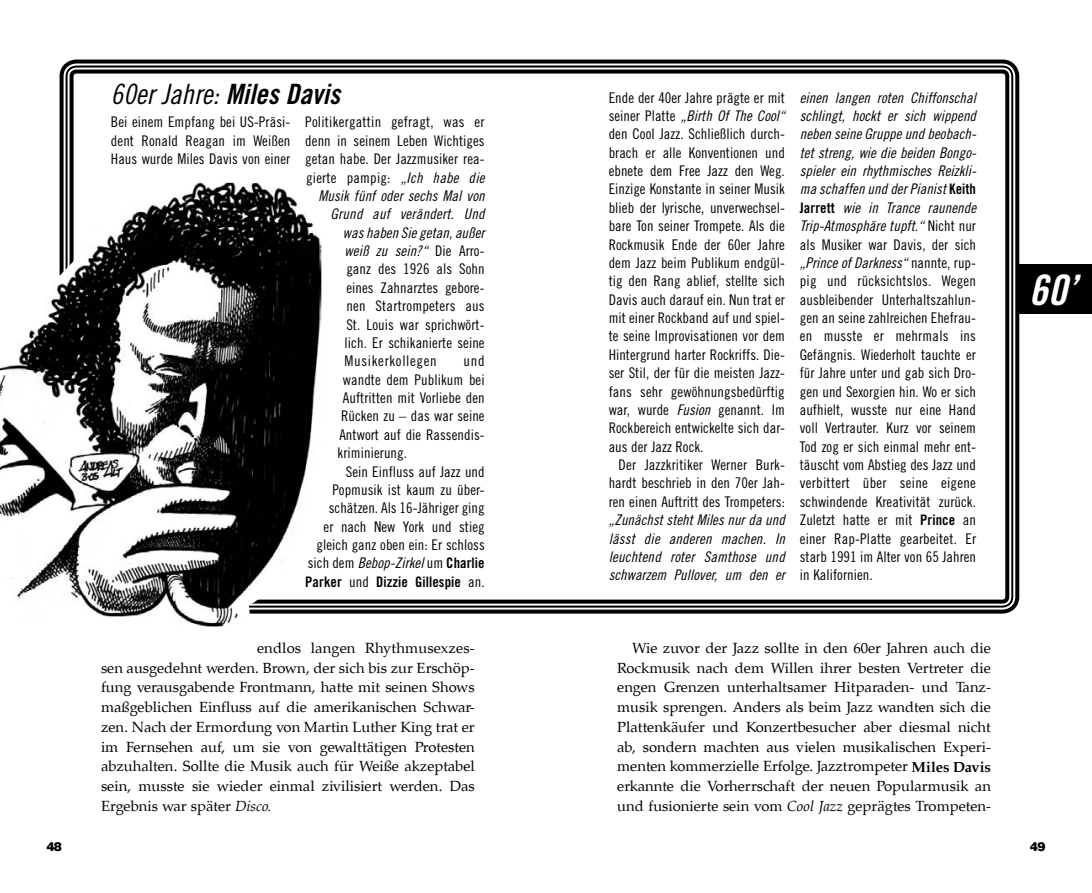
<style>
.page{position:relative;width:1092px;height:893px;background:#fff}
.page>*{position:absolute;margin:0;border:0;box-sizing:border-box;transform-origin:0 0}
.t1{font:42px "Trade Gothic Bold Cond Twenty Obl";color:#fff}
.t2{font:28px "Trade Gothic Cond Eighteen Obl";color:#000}
.t3{font:14.7px/18.4px "Trade Gothic Cond Eighteen";letter-spacing:.005em;color:#000;text-align:justify}
.t4{font:14.7px/19.8px "Palatino S";color:#000;text-align:justify}
.t5{font:14.7px/18.4px "Trade Gothic Cond Eighteen Obl";letter-spacing:.005em;color:#000;text-align:justify}
.t6{font:14.53px "Trade Gothic Bold Cond Twenty";letter-spacing:.005em;color:#000}
.t7{font:900 12.6px "Helvetica BQ";color:#000}
.s1{font-family:"Trade Gothic Bold Cond Twenty Obl"}
.s2{font-family:"Trade Gothic Cond Eighteen Obl"}
.s3{font-family:"Trade Gothic Cond Eighteen"}
.s4{font-family:"Trade Gothic Bold Cond Twenty";font-size:14.53px}
.s5{font-family:"Trade Gothic Cond Eighteen";font-size:14.7px}
.s6{font-style:italic}
.s7{font-weight:700;font-size:14.53px}
</style>
<div class="page">
<div style="left:60px;top:60px;width:959px;height:554px;border:4px solid #000;border-radius:15px"></div>
<div style="left:70px;top:70px;width:939px;height:534px;border:4px solid #000;border-radius:5px"></div>
<img style="left:0;top:182px;width:321px;height:445px">
<div style="left:1017px;top:264px;width:74px;height:50px;background:#000"></div>
<p class="t7" style="left:46px;top:839px;width:17px">48</p>
<h2 class="t2" style="left:111px;top:78px;width:230px">60er Jahre: <span class="s1">Miles Davis</span></h2>
<p class="t3" style="left:111px;top:113px;width:181px">Bei einem Empfang bei US-Präsi&shy;dent Ronald Reagan im Weißen Haus wurde Miles Davis von einer</p>
<p class="t3" style="left:305px;top:113px;width:181px">Politikergattin gefragt, was er denn in seinem Leben Wichtiges getan habe. Der Jazzmusiker rea&shy;gierte pampig: <span class="s2">„Ich habe die</span></p>
<p class="t5" style="left:318px;top:186px;width:168px;text-align:right">Musik fünf oder sechs Mal von<br>Grund auf verändert. Und was haben Sie getan, außer weiß zu sein?“ <span class="s3">Die Arro-</span></p>
<p class="t3" style="left:344px;top:260px;width:141px">ganz des 1926 als Sohn eines Zahnarztes gebore&shy;nen Startrompeters aus St. Louis war sprichwört&shy;lich. Er schikanierte seine Musikerkollegen</p>
<p class="t3" style="left:463px;top:352px;width:22px">und</p>
<p class="t3" style="left:343px;top:370px;width:143px">wandte dem Publikum bei</p>
<p class="t3" style="left:343px;top:388px;width:143px">Auftritten mit Vorliebe den</p>
<p class="t3" style="left:341px;top:407px;width:145px">Rücken zu – das war seine</p>
<p class="t3" style="left:339px;top:425px;width:147px">Antwort auf die Rassendis-</p>
<p class="t3" style="left:337px;top:444px;width:71px">kriminierung.</p>
<p class="t3" style="left:346px;top:462px;width:140px">Sein Einfluss auf Jazz und</p>
<p class="t3" style="left:332px;top:480px;width:154px">Popmusik ist kaum zu über-</p>
<p class="t3" style="left:329px;top:499px;width:157px">schätzen. Als 16-Jähriger ging</p>
<p class="t3" style="left:323px;top:517px;width:162px">er nach New York und stieg</p>
<p class="t3" style="left:316px;top:535px;width:170px">gleich ganz oben ein: Er schloss</p>
<p class="t5" style="left:308px;top:554px;width:178px"><span class="s3">sich dem</span> Bebop-Zirkel <span class="s3">um</span> <span class="s4">Charlie</span></p>
<p class="t6" style="left:305px;top:573px;width:181px">Parker <span class="s5">und</span> Dizzie Gillespie <span class="s5">an.</span></p>
<p class="t4" style="left:101px;top:638px;width:375px;text-indent:156px">endlos langen Rhythmusexzes&shy;sen ausgedehnt werden. Brown, der sich bis zur Erschöp&shy;fung verausgabende Frontmann, hatte mit seinen Shows maßgeblichen Einfluss auf die amerikanischen Schwar&shy;zen. Nach der Ermordung von Martin Luther King trat er im Fernsehen auf, um sie von gewalttätigen Protesten abzuhalten. Sollte die Musik auch für Weiße akzeptabel sein, musste sie wieder einmal zivilisiert werden. Das Ergebnis war später <span class="s6">Disco.</span></p>
<p class="t3" style="left:608px;top:88px;width:178px">Ende der 40er Jahre prägte er mit</p>
<p class="t5" style="left:608px;top:106px;width:178px"><span class="s3">seiner Platte</span> „Birth Of The Cool“</p>
<p class="t3" style="left:608px;top:125px;width:178px">den Cool Jazz. Schließlich durch&shy;brach er alle Konventionen und ebnete dem Free Jazz den Weg.<br>Einzige Konstante in seiner Musik blieb der lyrische, unverwechsel&shy;bare Ton seiner Trompete. Als die Rockmusik Ende der 60er Jahre dem Jazz beim Publikum endgül&shy;tig den Rang ablief, stellte sich Davis auch darauf ein. Nun trat er mit einer Rockband auf und spiel&shy;te seine Improvisationen vor dem Hintergrund harter Rockriffs. Die&shy;ser Stil, der für die meisten Jazz&shy;fans sehr gewöhnungsbedürftig war, wurde <span class="s2">Fusion</span> genannt. Im Rockbereich entwickelte sich dar&shy;aus der Jazz Rock.</p>
<p class="t3" style="left:608px;top:455px;width:178px;text-indent:10px">Der Jazzkritiker Werner Burk&shy;hardt beschrieb in den 70er Jah&shy;ren einen Auftritt des Trompeters:</p>
<p class="t5" style="left:608px;top:511px;width:178px">„Zunächst steht Miles nur da und lässt die anderen machen. In leuchtend roter Samthose und schwarzem Pullover, um den er</p>
<p class="t5" style="left:799px;top:88px;width:178px">einen langen roten Chiffonschal schlingt, hockt er sich wippend neben seine Gruppe und beobach&shy;tet streng, wie die beiden Bongo&shy;spieler ein rhythmisches Reizkli&shy;ma schaffen und der Pianist <span class="s4">Keith Jarrett</span> wie in Trance raunende Trip-Atmosphäre tupft.“ <span class="s3">Nicht nur</span></p>
<p class="t3" style="left:799px;top:235px;width:178px">als Musiker war Davis, der sich</p>
<p class="t5" style="left:799px;top:253px;width:178px">„Prince of Darkness“ <span class="s3">nannte, rup-</span></p>
<p class="t3" style="left:799px;top:272px;width:178px">pig und rücksichtslos. Wegen ausbleibender Unterhaltszahlun&shy;gen an seine zahlreichen Ehefrau&shy;en musste er mehrmals ins Gefängnis. Wiederholt tauchte er für Jahre unter und gab sich Dro&shy;gen und Sexorgien hin. Wo er sich aufhielt, wusste nur eine Hand voll Vertrauter. Kurz vor seinem Tod zog er sich einmal mehr ent&shy;täuscht vom Abstieg des Jazz und verbittert über seine eigene schwindende Kreativität zurück.<br>Zuletzt hatte er mit <span class="s4">Prince</span> an einer Rap-Platte gearbeitet. Er starb 1991 im Alter von 65 Jahren in Kalifornien.</p>
<h1 class="t1" style="left:1028px;top:265px;width:49px">60’</h1>
<p class="t4" style="left:617px;top:638px;width:375px;text-indent:15px">Wie zuvor der Jazz sollte in den 60er Jahren auch die Rockmusik nach dem Willen ihrer besten Vertreter die engen Grenzen unterhaltsamer Hitparaden- und Tanz&shy;musik sprengen. Anders als beim Jazz wandten sich die Plattenkäufer und Konzertbesucher aber diesmal nicht ab, sondern machten aus vielen musikalischen Experi&shy;menten kommerzielle Erfolge. Jazztrompeter <span class="s7">Miles Davis </span>erkannte die Vorherrschaft der neuen Popularmusik an und fusionierte sein vom <span class="s6">Cool Jazz</span> geprägtes Trompeten-</p>
<p class="t7" style="left:1029px;top:839px;width:17px">49</p>
</div>
